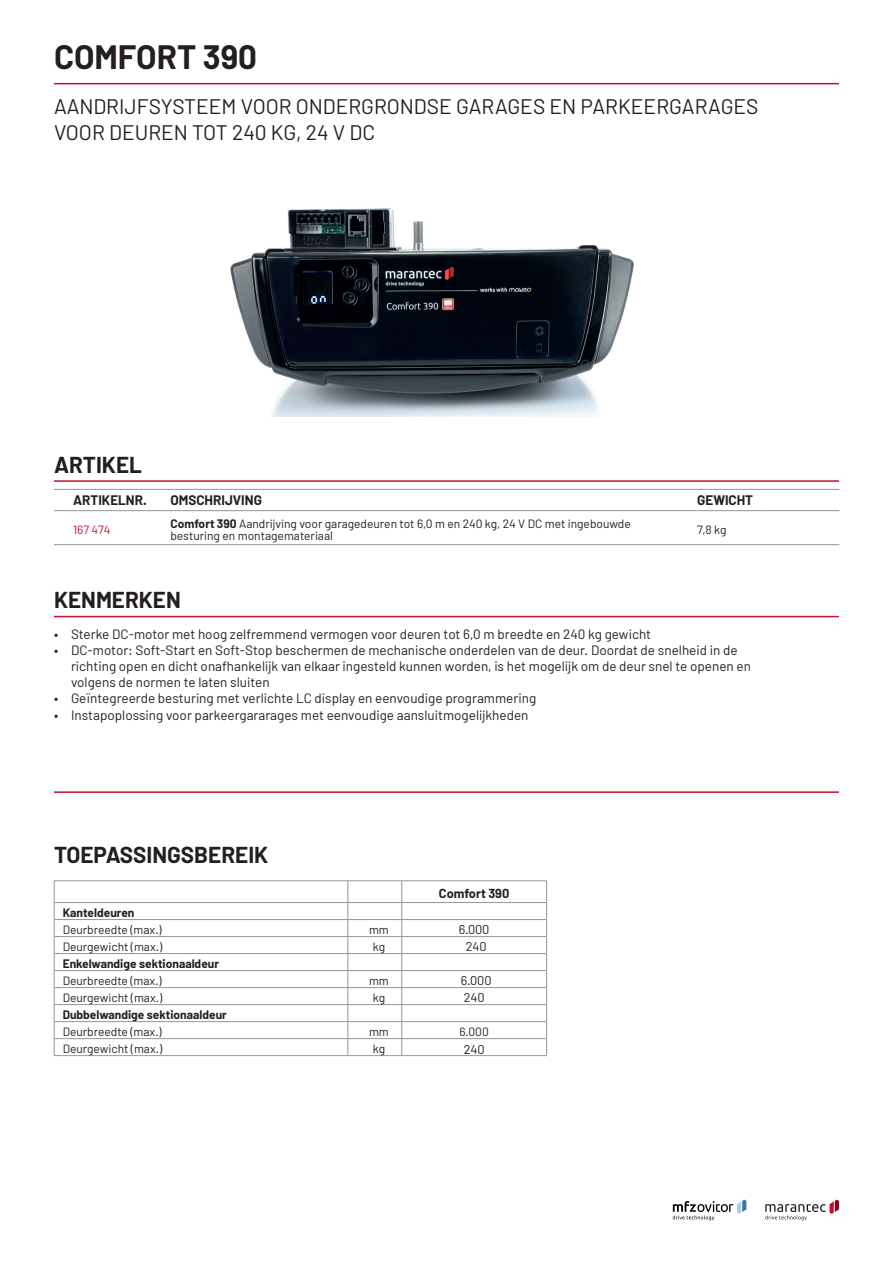
<style>
.page{position:relative;width:893px;height:1263px;background:#fff}
.page>*{position:absolute;margin:0;border:0;box-sizing:border-box;transform-origin:0 0}
.t1{font:700 33px "Barlow";color:#231f20}
.t2{font:700 22.5px "Barlow";color:#231f20}
.t3{font:21px/25.2px "Barlow";color:#231f20}
.t4{font:13.5px/16.2px "Barlow";color:#231f20}
.t5{font:700 13.5px "Barlow";color:#231f20}
.t6{font:12.75px "Barlow";letter-spacing:-.01em;color:#231f20}
.t7{font:700 12.75px "Barlow";color:#231f20}
.t8{font:12px/12px "Barlow";color:#231f20}
.t9{font:700 12px "Barlow";color:#231f20}
.t10{font:12px "Barlow";color:#c3102e}
.s1{font-weight:700}
</style>
<div class="page">
<img style="left:230px;top:208px;width:404px;height:208px">
<hr style="left:54px;top:480px;width:785px;height:2px;background:#c3102e">
<hr style="left:54px;top:83px;width:785px;height:1px;background:#c3102e">
<svg style="left:765px;top:1199px;width:74px;height:21px"></svg>
<svg style="left:673px;top:1199px;width:73px;height:21px"></svg>
<hr style="left:69px;top:489px;width:97px;height:1px;background:#939598">
<hr style="left:166px;top:489px;width:527px;height:1px;background:#939598">
<hr style="left:693px;top:489px;width:72px;height:1px;background:#939598">
<hr style="left:765px;top:489px;width:74px;height:1px;background:#939598">
<hr style="left:166px;top:510px;width:527px;height:1px;background:#939598">
<hr style="left:693px;top:510px;width:72px;height:1px;background:#939598">
<hr style="left:765px;top:510px;width:74px;height:1px;background:#939598">
<svg style="left:54px;top:489px;width:15px;height:1px"></svg>
<svg style="left:54px;top:510px;width:15px;height:1px"></svg>
<hr style="left:69px;top:510px;width:97px;height:1px;background:#939598">
<svg style="left:54px;top:544px;width:15px;height:1px"></svg>
<hr style="left:69px;top:544px;width:97px;height:1px;background:#939598">
<hr style="left:166px;top:544px;width:527px;height:1px;background:#939598">
<hr style="left:693px;top:544px;width:72px;height:1px;background:#939598">
<hr style="left:765px;top:544px;width:74px;height:1px;background:#939598">
<hr style="left:54px;top:616px;width:785px;height:1px;background:#c3102e">
<hr style="left:54px;top:791px;width:785px;height:2px;background:#c3102e">
<hr style="left:54px;top:880px;width:294px;height:1px;background:#939598">
<hr style="left:348px;top:880px;width:54px;height:1px;background:#939598">
<hr style="left:402px;top:880px;width:145px;height:1px;background:#939598">
<hr style="left:54px;top:902px;width:294px;height:1px;background:#939598">
<hr style="left:348px;top:902px;width:54px;height:1px;background:#939598">
<hr style="left:402px;top:902px;width:144px;height:1px;background:#939598">
<hr style="left:54px;top:919px;width:294px;height:1px;background:#939598">
<hr style="left:348px;top:919px;width:54px;height:1px;background:#939598">
<hr style="left:54px;top:970px;width:294px;height:1px;background:#939598">
<hr style="left:348px;top:970px;width:54px;height:1px;background:#939598">
<hr style="left:54px;top:1021px;width:294px;height:1px;background:#939598">
<hr style="left:348px;top:1021px;width:54px;height:1px;background:#939598">
<hr style="left:402px;top:919px;width:144px;height:1px;background:#939598">
<hr style="left:54px;top:936px;width:294px;height:1px;background:#939598">
<hr style="left:348px;top:936px;width:54px;height:1px;background:#939598">
<hr style="left:54px;top:987px;width:294px;height:1px;background:#939598">
<hr style="left:348px;top:987px;width:54px;height:1px;background:#939598">
<hr style="left:54px;top:1038px;width:294px;height:1px;background:#939598">
<hr style="left:348px;top:1038px;width:54px;height:1px;background:#939598">
<hr style="left:402px;top:936px;width:144px;height:1px;background:#939598">
<hr style="left:54px;top:1055px;width:294px;height:1px;background:#939598">
<hr style="left:348px;top:1055px;width:54px;height:1px;background:#939598">
<hr style="left:54px;top:953px;width:294px;height:1px;background:#939598">
<hr style="left:348px;top:953px;width:54px;height:1px;background:#939598">
<hr style="left:54px;top:1004px;width:294px;height:1px;background:#939598">
<hr style="left:348px;top:1004px;width:54px;height:1px;background:#939598">
<hr style="left:402px;top:953px;width:145px;height:1px;background:#939598">
<hr style="left:402px;top:970px;width:145px;height:1px;background:#939598">
<hr style="left:402px;top:987px;width:145px;height:1px;background:#939598">
<svg style="left:54px;top:881px;width:1px;height:174px"></svg>
<svg style="left:348px;top:881px;width:1px;height:174px"></svg>
<svg style="left:401px;top:881px;width:1px;height:174px"></svg>
<hr style="left:402px;top:1004px;width:144px;height:1px;background:#939598">
<hr style="left:402px;top:1021px;width:144px;height:1px;background:#939598">
<hr style="left:402px;top:1038px;width:144px;height:1px;background:#939598">
<svg style="left:546px;top:881px;width:1px;height:174px"></svg>
<hr style="left:402px;top:1055px;width:145px;height:1px;background:#939598">
<h1 class="t1" style="left:54px;top:37px;width:205px">COMFORT 390</h1>
<h3 class="t3" style="left:54px;top:94px;width:706px">AANDRIJFSYSTEEM VOOR ONDERGRONDSE GARAGES EN PARKEERGARAGES<br>VOOR DEUREN TOT 240 KG, 24 V DC</h3>
<h2 class="t2" style="left:54px;top:451px;width:90px">ARTIKEL</h2>
<p class="t5" style="left:73px;top:492px;width:75px">ARTIKELNR.</p>
<p class="t5" style="left:170px;top:492px;width:93px">OMSCHRIJVING</p>
<p class="t5" style="left:697px;top:492px;width:57px">GEWICHT</p>
<p class="t10" style="left:73px;top:522px;width:39px">167 474</p>
<p class="t8" style="left:170px;top:517px;width:462px"><span class="s1">Comfort 390</span> Aandrijving voor garagedeuren tot 6,0 m en 240 kg, 24 V DC met ingebouwde besturing en montagemateriaal</p>
<p class="t8" style="left:697px;top:523px;width:31px">7,8 kg</p>
<h2 class="t2" style="left:54px;top:586px;width:128px">KENMERKEN</h2>
<p class="t4" style="left:54px;top:625px;width:599px">• Sterke DC-motor met hoog zelfremmend vermogen voor deuren tot 6,0 m breedte en 240 kg gewicht</p>
<p class="t4" style="left:71px;top:641px;width:681px;text-indent:-17px">• DC-motor: Soft-Start en Soft-Stop beschermen de mechanische onderdelen van de deur. Doordat de snelheid in de richting open en dicht onafhankelijk van elkaar ingesteld kunnen worden, is het mogelijk om de deur snel te openen en volgens de normen te laten sluiten</p>
<p class="t4" style="left:54px;top:690px;width:484px">• Geïntegreerde besturing met verlichte LC display en eenvoudige programmering</p>
<p class="t4" style="left:54px;top:706px;width:476px">• Instapoplossing voor parkeergararages met eenvoudige aansluitmogelijkheden</p>
<h2 class="t2" style="left:54px;top:841px;width:216px">TOEPASSINGSBEREIK</h2>
<p class="t7" style="left:439px;top:885px;width:72px">Comfort 390</p>
<p class="t9" style="left:63px;top:905px;width:73px">Kanteldeuren</p>
<p class="t8" style="left:63px;top:923px;width:101px">Deurbreedte (max.)</p>
<p class="t8" style="left:369px;top:923px;width:21px">mm</p>
<p class="t6" style="left:459px;top:922px;width:32px">6.000</p>
<p class="t8" style="left:63px;top:940px;width:101px">Deurgewicht (max.)</p>
<p class="t8" style="left:373px;top:940px;width:14px">kg</p>
<p class="t6" style="left:466px;top:939px;width:22px">240</p>
<p class="t9" style="left:63px;top:956px;width:158px">Enkelwandige sektionaaldeur</p>
<p class="t8" style="left:63px;top:974px;width:101px">Deurbreedte (max.)</p>
<p class="t8" style="left:369px;top:974px;width:21px">mm</p>
<p class="t6" style="left:461px;top:973px;width:32px">6.000</p>
<p class="t8" style="left:63px;top:991px;width:101px">Deurgewicht (max.)</p>
<p class="t8" style="left:373px;top:991px;width:14px">kg</p>
<p class="t6" style="left:464px;top:990px;width:22px">240</p>
<p class="t9" style="left:63px;top:1007px;width:166px">Dubbelwandige sektionaaldeur</p>
<p class="t8" style="left:63px;top:1025px;width:101px">Deurbreedte (max.)</p>
<p class="t8" style="left:369px;top:1025px;width:21px">mm</p>
<p class="t8" style="left:459px;top:1025px;width:31px">6.000</p>
<p class="t8" style="left:63px;top:1042px;width:101px">Deurgewicht (max.)</p>
<p class="t8" style="left:373px;top:1042px;width:14px">kg</p>
<p class="t6" style="left:464px;top:1041px;width:22px">240</p>
</div>
